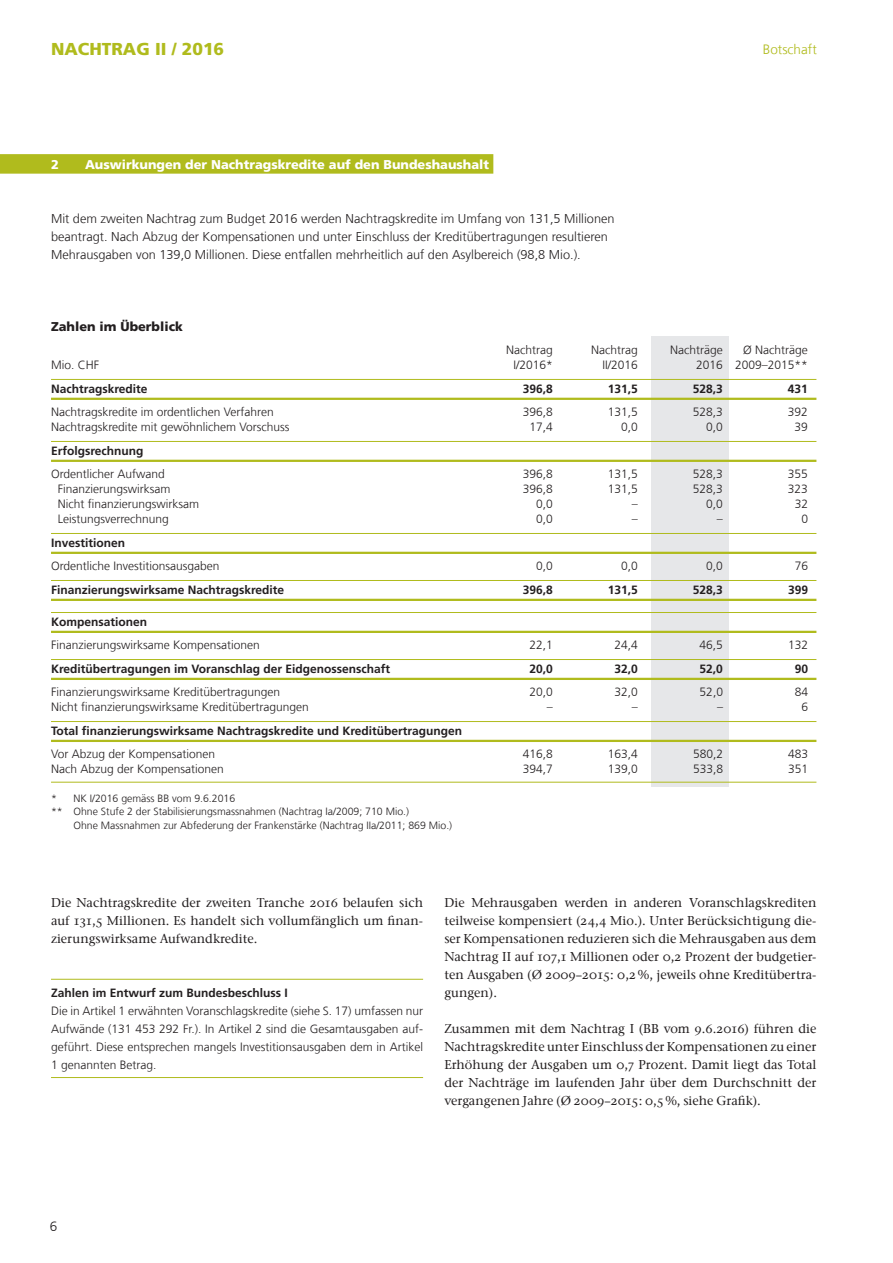
<style>
.page{position:relative;width:893px;height:1263px;background:#fff}
.page>*{position:absolute;margin:0;border:0;box-sizing:border-box;transform-origin:0 0}
.t1{font:900 17.25px "Frutiger LT Com";color:#b0bb1d}
.t2{font:300 13.5px "Frutiger LT Com";color:#b0bb1d}
.t3{font:300 13.5px "Frutiger LT Com";color:#231f20}
.t4{font:500 12.75px/18px "ITC Stone Serif Com";color:#231f20;text-align:justify}
.t5{font:300 12.75px/18px "Frutiger LT Com";color:#231f20}
.t6{font:900 12.75px "Frutiger LT Com";color:#fff}
.t7{font:900 12.75px "Frutiger LT Com";color:#231f20}
.t8{font:300 12px/18px "Frutiger LT Com";color:#231f20;text-align:justify}
.t9{font:700 12px "Frutiger LT Com";color:#231f20}
.t10{font:300 10.5px "Frutiger LT Com";color:#231f20}
</style>
<div class="page">
<div style="left:651px;top:336px;width:77px;height:451px;background:#e6e7e9"></div>
<hr style="left:51px;top:379px;width:765px;height:1px;background:#b0bb1d">
<hr style="left:51px;top:398px;width:765px;height:2px;background:#b0bb1d">
<hr style="left:51px;top:441px;width:765px;height:1px;background:#b0bb1d">
<hr style="left:51px;top:460px;width:765px;height:2px;background:#b0bb1d">
<hr style="left:51px;top:533px;width:765px;height:1px;background:#b0bb1d">
<hr style="left:51px;top:552px;width:765px;height:2px;background:#b0bb1d">
<hr style="left:51px;top:580px;width:765px;height:1px;background:#b0bb1d">
<hr style="left:51px;top:599px;width:765px;height:2px;background:#b0bb1d">
<hr style="left:51px;top:612px;width:765px;height:1px;background:#b0bb1d">
<hr style="left:51px;top:631px;width:765px;height:2px;background:#b0bb1d">
<hr style="left:51px;top:659px;width:765px;height:1px;background:#b0bb1d">
<hr style="left:51px;top:678px;width:765px;height:2px;background:#b0bb1d">
<hr style="left:51px;top:721px;width:765px;height:1px;background:#b0bb1d">
<hr style="left:51px;top:740px;width:765px;height:2px;background:#b0bb1d">
<hr style="left:51px;top:782px;width:765px;height:1px;background:#b0bb1d">
<div style="left:0;top:154px;width:493px;height:20px;background:#b0bb1d"></div>
<hr style="left:51px;top:979px;width:372px;height:1px;background:#b0bb1d">
<hr style="left:51px;top:1077px;width:372px;height:1px;background:#b0bb1d">
<h1 class="t1" style="left:51px;top:39px;width:175px">Nachtrag II / 2016</h1>
<p class="t2" style="left:763px;top:41px;width:55px">Botschaft</p>
<p class="t6" style="left:51px;top:156px;width:9px">2</p>
<p class="t6" style="left:85px;top:156px;width:406px">Auswirkungen der Nachtragskredite auf den Bundeshaushalt</p>
<p class="t5" style="left:51px;top:209px;width:565px">Mit dem zweiten Nachtrag zum Budget 2016 werden Nachtragskredite im Umfang von 131,5 Millionen beantragt. Nach Abzug der Kompensationen und unter Einschluss der Kreditübertragungen resultieren<br>Mehrausgaben von 139,0 Millionen. Diese entfallen mehrheitlich auf den Asylbereich (98,8 Mio.).</p>
<p class="t7" style="left:51px;top:318px;width:133px">Zahlen im Überblick</p>
<p class="t8" style="left:506px;top:341px;width:48px">Nachtrag</p>
<p class="t8" style="left:591px;top:341px;width:48px">Nachtrag</p>
<p class="t8" style="left:670px;top:341px;width:54px">Nachträge</p>
<p class="t8" style="left:743px;top:341px;width:66px">Ø Nachträge</p>
<p class="t8" style="left:51px;top:356px;width:50px">Mio. CHF</p>
<p class="t8" style="left:513px;top:356px;width:41px">I/2016*</p>
<p class="t8" style="left:602px;top:356px;width:37px">II/2016</p>
<p class="t8" style="left:696px;top:356px;width:113px">2016 2009–2015**</p>
<p class="t9" style="left:51px;top:381px;width:98px">Nachtragskredite</p>
<p class="t9" style="left:523px;top:381px;width:32px">396,8</p>
<p class="t9" style="left:608px;top:381px;width:32px">131,5</p>
<p class="t9" style="left:693px;top:381px;width:32px">528,3</p>
<p class="t9" style="left:788px;top:381px;width:22px">431</p>
<p class="t8" style="left:51px;top:403px;width:224px">Nachtragskredite im ordentlichen Verfahren</p>
<p class="t8" style="left:523px;top:403px;width:32px">396,8</p>
<p class="t8" style="left:608px;top:403px;width:32px">131,5</p>
<p class="t8" style="left:693px;top:403px;width:32px">528,3</p>
<p class="t8" style="left:788px;top:403px;width:22px">392</p>
<p class="t8" style="left:51px;top:418px;width:240px">Nachtragskredite mit gewöhnlichem Vorschuss</p>
<p class="t8" style="left:529px;top:418px;width:25px">17,4</p>
<p class="t8" style="left:621px;top:418px;width:18px">0,0</p>
<p class="t8" style="left:706px;top:418px;width:18px">0,0</p>
<p class="t8" style="left:795px;top:418px;width:15px">39</p>
<p class="t9" style="left:51px;top:443px;width:94px">Erfolgsrechnung</p>
<p class="t8" style="left:51px;top:465px;width:115px">Ordentlicher Aufwand</p>
<p class="t8" style="left:523px;top:465px;width:32px">396,8</p>
<p class="t8" style="left:608px;top:465px;width:32px">131,5</p>
<p class="t8" style="left:693px;top:465px;width:32px">528,3</p>
<p class="t8" style="left:788px;top:465px;width:22px">355</p>
<p class="t8" style="left:58px;top:480px;width:114px">Finanzierungswirksam</p>
<p class="t8" style="left:523px;top:480px;width:32px">396,8</p>
<p class="t8" style="left:608px;top:480px;width:32px">131,5</p>
<p class="t8" style="left:693px;top:480px;width:32px">528,3</p>
<p class="t8" style="left:788px;top:480px;width:22px">323</p>
<p class="t8" style="left:58px;top:495px;width:143px">Nicht finanzierungswirksam</p>
<p class="t8" style="left:536px;top:495px;width:18px">0,0</p>
<p class="t8" style="left:632px;top:495px;width:7px">–</p>
<p class="t8" style="left:706px;top:495px;width:18px">0,0</p>
<p class="t8" style="left:795px;top:495px;width:15px">32</p>
<p class="t8" style="left:58px;top:510px;width:113px">Leistungsverrechnung</p>
<p class="t8" style="left:536px;top:510px;width:18px">0,0</p>
<p class="t8" style="left:632px;top:510px;width:7px">–</p>
<p class="t8" style="left:717px;top:510px;width:7px">–</p>
<p class="t8" style="left:801px;top:510px;width:8px">0</p>
<p class="t9" style="left:51px;top:535px;width:76px">Investitionen</p>
<p class="t8" style="left:51px;top:557px;width:170px">Ordentliche Investitionsausgaben</p>
<p class="t8" style="left:536px;top:557px;width:18px">0,0</p>
<p class="t8" style="left:621px;top:557px;width:18px">0,0</p>
<p class="t8" style="left:706px;top:557px;width:18px">0,0</p>
<p class="t8" style="left:795px;top:557px;width:15px">76</p>
<p class="t9" style="left:51px;top:582px;width:235px">Finanzierungswirksame Nachtragskredite</p>
<p class="t9" style="left:523px;top:582px;width:32px">396,8</p>
<p class="t9" style="left:608px;top:582px;width:32px">131,5</p>
<p class="t9" style="left:693px;top:582px;width:32px">528,3</p>
<p class="t9" style="left:788px;top:582px;width:22px">399</p>
<p class="t9" style="left:51px;top:614px;width:98px">Kompensationen</p>
<p class="t8" style="left:51px;top:636px;width:210px">Finanzierungswirksame Kompensationen</p>
<p class="t8" style="left:529px;top:636px;width:25px">22,1</p>
<p class="t8" style="left:615px;top:636px;width:25px">24,4</p>
<p class="t8" style="left:700px;top:636px;width:25px">46,5</p>
<p class="t8" style="left:788px;top:636px;width:22px">132</p>
<p class="t9" style="left:51px;top:661px;width:341px">Kreditübertragungen im Voranschlag der Eidgenossenschaft</p>
<p class="t9" style="left:529px;top:661px;width:25px">20,0</p>
<p class="t9" style="left:615px;top:661px;width:25px">32,0</p>
<p class="t9" style="left:700px;top:661px;width:25px">52,0</p>
<p class="t9" style="left:795px;top:661px;width:15px">90</p>
<p class="t8" style="left:51px;top:683px;width:231px">Finanzierungswirksame Kreditübertragungen</p>
<p class="t8" style="left:529px;top:683px;width:25px">20,0</p>
<p class="t8" style="left:615px;top:683px;width:25px">32,0</p>
<p class="t8" style="left:700px;top:683px;width:25px">52,0</p>
<p class="t8" style="left:795px;top:683px;width:15px">84</p>
<p class="t8" style="left:51px;top:698px;width:259px">Nicht finanzierungswirksame Kreditübertragungen</p>
<p class="t8" style="left:547px;top:698px;width:7px">–</p>
<p class="t8" style="left:632px;top:698px;width:7px">–</p>
<p class="t8" style="left:717px;top:698px;width:7px">–</p>
<p class="t8" style="left:801px;top:698px;width:8px">6</p>
<p class="t9" style="left:51px;top:723px;width:412px">Total finanzierungswirksame Nachtragskredite und Kreditübertragungen</p>
<p class="t8" style="left:51px;top:745px;width:166px">Vor Abzug der Kompensationen</p>
<p class="t8" style="left:523px;top:745px;width:32px">416,8</p>
<p class="t8" style="left:608px;top:745px;width:32px">163,4</p>
<p class="t8" style="left:693px;top:745px;width:32px">580,2</p>
<p class="t8" style="left:788px;top:745px;width:22px">483</p>
<p class="t8" style="left:51px;top:760px;width:174px">Nach Abzug der Kompensationen</p>
<p class="t8" style="left:523px;top:760px;width:32px">394,7</p>
<p class="t8" style="left:608px;top:760px;width:32px">139,0</p>
<p class="t8" style="left:693px;top:760px;width:32px">533,8</p>
<p class="t8" style="left:788px;top:760px;width:22px">351</p>
<p class="t10" style="left:51px;top:792px;width:186px">* NK I/2016 gemäss BB vom 9.6.2016</p>
<p class="t10" style="left:51px;top:805px;width:360px">** Ohne Stufe 2 der Stabilisierungsmassnahmen (Nachtrag Ia/2009; 710 Mio.)</p>
<p class="t10" style="left:74px;top:819px;width:380px">Ohne Massnahmen zur Abfederung der Frankenstärke (Nachtrag IIa/2011; 869 Mio.)</p>
<p class="t4" style="left:51px;top:893px;width:374px">Die Nachtragskredite der zweiten Tranche 2016 belaufen sich auf 131,5 Millionen. Es handelt sich vollumfänglich um finan&shy;zierungswirksame Aufwandkredite.</p>
<p class="t9" style="left:51px;top:985px;width:238px">Zahlen im Entwurf zum Bundesbeschluss I</p>
<p class="t8" style="left:51px;top:1001px;width:374px">Die in Artikel 1 erwähnten Voranschlagskredite (siehe S. 17) umfassen nur Aufwände (131 453 292 Fr.). In Artikel 2 sind die Gesamtausgaben auf&shy;geführt. Diese entsprechen mangels Investitionsausgaben dem in Artikel 1 genannten Betrag.</p>
<p class="t4" style="left:444px;top:893px;width:374px">Die Mehrausgaben werden in anderen Voranschlagskrediten teilweise kompensiert (24,4 Mio.). Unter Berücksichtigung die&shy;ser Kompensationen reduzieren sich die Mehrausgaben aus dem Nachtrag II auf 107,1 Millionen oder 0,2 Prozent der budgetier&shy;ten Ausgaben (Ø 2009–2015: 0,2 %, jeweils ohne Kreditübertra&shy;gungen).</p>
<p class="t4" style="left:444px;top:1019px;width:374px">Zusammen mit dem Nachtrag I (BB vom 9.6.2016) führen die Nachtragskredite unter Einschluss der Kompensationen zu einer Erhöhung der Ausgaben um 0,7 Prozent. Damit liegt das Total der Nachträge im laufenden Jahr über dem Durchschnitt der vergangenen Jahre (Ø 2009–2015: 0,5 %, siehe Grafik).</p>
<p class="t3" style="left:50px;top:1218px;width:9px">6</p>
</div>
